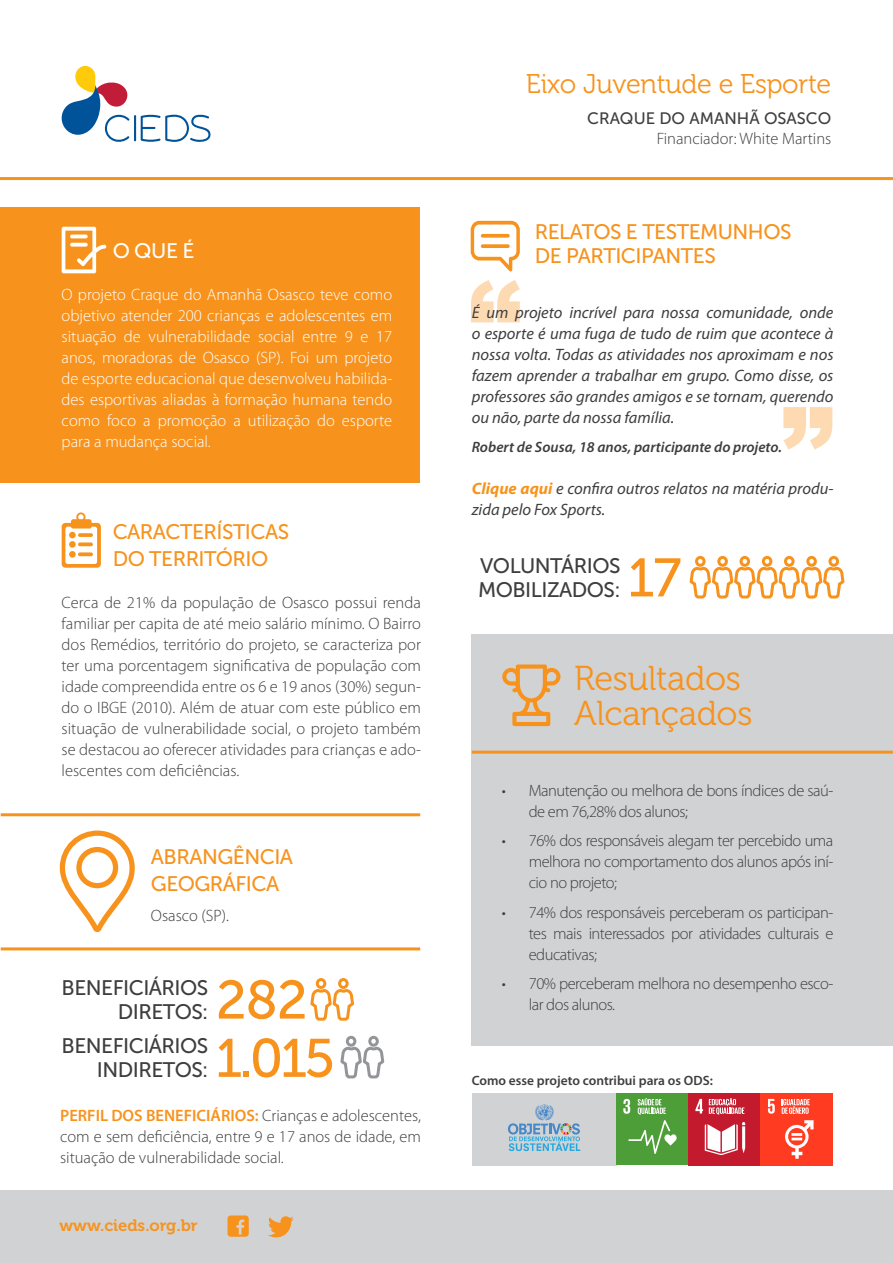
<style>
.page{position:relative;width:893px;height:1263px;background:#fff}
.page>*{position:absolute;margin:0;border:0;box-sizing:border-box;transform-origin:0 0}
.t1{font:54px "Museo Sans 500";letter-spacing:-.025em;color:#f7931d}
.t2{font:34.5px "Museo 300";letter-spacing:-.01em;color:#f7931d}
.t3{font:27px "Museo 300";letter-spacing:-.01em;color:#f7931d}
.t4{font:21px "Museo Sans 500";letter-spacing:-.025em;color:#f7931d}
.t5{font:21px/24px "Museo Sans 500";letter-spacing:-.025em;color:#3e3e3f}
.t6{font:21px "Museo Sans 500";color:#fff}
.t7{font:300 16.5px/21px "Myriad Pro";letter-spacing:-.03em;color:#3e3e3f;text-align:justify}
.t8{font:italic 16.5px/21px "Myriad Pro";color:#3e3e3f;text-align:justify}
.t9{font:300 16.5px/21px "Myriad Pro";color:#fff;text-align:justify}
.t10{font:300 16.5px "Myriad Pro";color:#3e3e3f}
.t11{font:16.5px "Museo Sans 500";color:#3e3e3f}
.t12{font:16.5px "Museo 700";color:#f7931d}
.t13{font:italic 600 15px "Myriad Pro";color:#3e3e3f}
.t14{font:600 13.5px "Myriad Pro";color:#3e3e3f}
.s1{font-weight:600;color:#f7931d}
.s2{font-weight:700;color:#f7931d}
</style>
<div class="page">
<div style="left:472px;top:635px;width:421px;height:411px;background:#d1d2d4"></div>
<svg style="left:471px;top:280px;width:49px;height:42px"></svg>
<svg style="left:783px;top:407px;width:49px;height:42px"></svg>
<div style="left:0;top:1191px;width:893px;height:72px;background:#d1d2d4"></div>
<div style="left:1px;top:207px;width:419px;height:276px;background:#f7931d"></div>
<svg style="left:61px;top:66px;width:150px;height:76px"></svg>
<svg style="left:227px;top:1215px;width:22px;height:22px"></svg>
<svg style="left:268px;top:1216px;width:26px;height:21px"></svg>
<hr style="left:0;top:177px;width:893px;height:3px;background:#f7931d">
<hr style="left:1px;top:813px;width:419px;height:3px;background:#f7931d">
<hr style="left:472px;top:751px;width:421px;height:3px;background:#f7931d">
<hr style="left:1px;top:947px;width:419px;height:3px;background:#f7931d">
<svg style="left:62px;top:227px;width:44px;height:46px"></svg>
<svg style="left:62px;top:512px;width:39px;height:56px"></svg>
<div style="left:69px;top:532px;width:7px;height:6px;background:#f7931d;border-radius:50%"></div>
<svg style="left:78px;top:533px;width:15px;height:4px"></svg>
<div style="left:69px;top:541px;width:7px;height:7px;background:#f7931d;border-radius:50%"></div>
<svg style="left:78px;top:542px;width:15px;height:4px"></svg>
<div style="left:69px;top:551px;width:7px;height:7px;background:#f7931d;border-radius:50%"></div>
<svg style="left:78px;top:552px;width:15px;height:4px"></svg>
<div style="left:316px;top:978px;width:10px;height:11px;border:3px solid #f7931d;border-radius:50%"></div>
<div style="left:338px;top:978px;width:11px;height:11px;border:3px solid #f7931d;border-radius:50%"></div>
<div style="left:695px;top:556px;width:11px;height:11px;border:3px solid #f7931d;border-radius:50%"></div>
<div style="left:717px;top:556px;width:11px;height:11px;border:3px solid #f7931d;border-radius:50%"></div>
<div style="left:739px;top:556px;width:11px;height:11px;border:3px solid #f7931d;border-radius:50%"></div>
<div style="left:762px;top:556px;width:10px;height:11px;border:3px solid #f7931d;border-radius:50%"></div>
<div style="left:784px;top:556px;width:10px;height:11px;border:3px solid #f7931d;border-radius:50%"></div>
<div style="left:806px;top:556px;width:11px;height:11px;border:3px solid #f7931d;border-radius:50%"></div>
<div style="left:828px;top:556px;width:11px;height:11px;border:3px solid #f7931d;border-radius:50%"></div>
<svg style="left:689px;top:565px;width:156px;height:34px"></svg>
<svg style="left:310px;top:987px;width:75px;height:92px"></svg>
<svg style="left:59px;top:830px;width:76px;height:103px"></svg>
<svg style="left:471px;top:221px;width:49px;height:50px"></svg>
<svg style="left:481px;top:234px;width:29px;height:4px"></svg>
<svg style="left:481px;top:244px;width:29px;height:4px"></svg>
<div style="left:472px;top:1093px;width:144px;height:72px;background:#d1d2d4"></div>
<svg style="left:508px;top:1104px;width:72px;height:47px"></svg>
<svg style="left:502px;top:664px;width:58px;height:62px"></svg>
<div style="left:688px;top:1093px;width:73px;height:72px;background:#c41a2e"></div>
<svg style="left:695px;top:1099px;width:8px;height:14px"></svg>
<svg style="left:705px;top:1122px;width:40px;height:33px"></svg>
<svg style="left:709px;top:1098px;width:35px;height:16px"></svg>
<div style="left:616px;top:1093px;width:72px;height:72px;background:#4d9e38"></div>
<svg style="left:623px;top:1098px;width:54px;height:56px"></svg>
<div style="left:761px;top:1093px;width:72px;height:72px;background:#ff3b21"></div>
<svg style="left:768px;top:1099px;width:7px;height:15px"></svg>
<svg style="left:785px;top:1120px;width:29px;height:39px"></svg>
<svg style="left:782px;top:1099px;width:28px;height:15px"></svg>
<p class="t6" style="left:113px;top:239px;width:83px">O QUE É</p>
<p class="t9" style="left:62px;top:284px;width:332px">O projeto Craque do Amanhã Osasco teve como objetivo atender 200 crianças e adolescentes em situação de vulnerabilidade social entre 9 e 17 anos, moradoras de Osasco (SP). Foi um projeto de esporte educacional que desenvolveu habilida&shy;des esportivas aliadas à formação humana tendo como foco a promoção a utilização do esporte para a mudança social.</p>
<p class="t4" style="left:113px;top:520px;width:178px">CARACTERÍSTICAS</p>
<p class="t4" style="left:113px;top:547px;width:157px">DO TERRITÓRIO</p>
<p class="t7" style="left:62px;top:592px;width:361px">Cerca de 21% da população de Osasco possui renda familiar per capita de até meio salário mínimo. O Bairro dos Remédios, território do projeto, se caracteriza por ter uma porcentagem significativa de população com idade compreendida entre os 6 e 19 anos (30%) segun&shy;do o IBGE (2010). Além de atuar com este público em situação de vulnerabilidade social, o projeto também se destacou ao oferecer atividades para crianças e ado&shy;lescentes com deficiências.</p>
<p class="t4" style="left:151px;top:845px;width:144px">ABRANGÊNCIA</p>
<p class="t4" style="left:151px;top:872px;width:130px">GEOGRÁFICA</p>
<p class="t10" style="left:151px;top:906px;width:80px">Osasco (SP).</p>
<p class="t5" style="left:62px;top:976px;width:148px">BENEFICIÁRIOS</p>
<p class="t5" style="left:118px;top:1000px;width:92px">DIRETOS:</p>
<p class="t5" style="left:62px;top:1034px;width:148px">BENEFICIÁRIOS</p>
<p class="t5" style="left:97px;top:1058px;width:113px">INDIRETOS:</p>
<p class="t1" style="left:216px;top:970px;width:93px">282</p>
<p class="t1" style="left:216px;top:1029px;width:120px">1.015</p>
<p class="t7" style="left:60px;top:1106px;width:362px"><span class="s1">PERFIL DOS BENEFICIÁRIOS:</span> Crianças e adolescentes, com e sem deficiência, entre 9 e 17 anos de idade, em situação de vulnerabilidade social.</p>
<p class="t12" style="left:60px;top:1216px;width:140px">www.cieds.org.br</p>
<p class="t3" style="left:526px;top:69px;width:307px">Eixo Juventude e Esporte</p>
<p class="t11" style="left:587px;top:109px;width:246px">CRAQUE DO AMANHÃ OSASCO</p>
<p class="t10" style="left:657px;top:129px;width:176px">Financiador: White Martins</p>
<p class="t4" style="left:535px;top:220px;width:258px">RELATOS E TESTEMUNHOS</p>
<p class="t4" style="left:535px;top:244px;width:183px">DE PARTICIPANTES</p>
<p class="t8" style="left:472px;top:302px;width:363px">É um projeto incrível para nossa comunidade, onde o esporte é uma fuga de tudo de ruim que acontece à nossa volta. Todas as atividades nos aproximam e nos fazem aprender a trabalhar em grupo. Como disse, os professores são grandes amigos e se tornam, querendo ou não, parte da nossa família.</p>
<p class="t13" style="left:472px;top:439px;width:312px">Robert de Sousa, 18 anos, participante do projeto.</p>
<p class="t8" style="left:472px;top:479px;width:363px"><span class="s2">Clique aqui</span> e confira outros relatos na matéria produ&shy;zida pelo Fox Sports.</p>
<p class="t5" style="left:478px;top:553px;width:144px">VOLUNTÁRIOS<br>MOBILIZADOS:</p>
<p class="t1" style="left:628px;top:548px;width:55px">17</p>
<p class="t2" style="left:574px;top:660px;width:168px">Resultados</p>
<p class="t2" style="left:574px;top:694px;width:180px">Alcançados</p>
<p class="t7" style="left:529px;top:780px;width:306px;text-indent:-27px">• Manutenção ou melhora de bons índices de saú&shy;de em 76,28% dos alunos;</p>
<p class="t7" style="left:529px;top:831px;width:306px;text-indent:-27px">• 76% dos responsáveis alegam ter percebido uma melhora no comportamento dos alunos após iní&shy;cio no projeto;</p>
<p class="t7" style="left:529px;top:902px;width:306px;text-indent:-27px">• 74% dos responsáveis perceberam os participan&shy;tes mais interessados por atividades culturais e educativas;</p>
<p class="t7" style="left:529px;top:974px;width:306px;text-indent:-27px">• 70% perceberam melhora no desempenho esco&shy;lar dos alunos.</p>
<p class="t14" style="left:472px;top:1073px;width:243px">Como esse projeto contribui para os ODS:</p>
</div>
